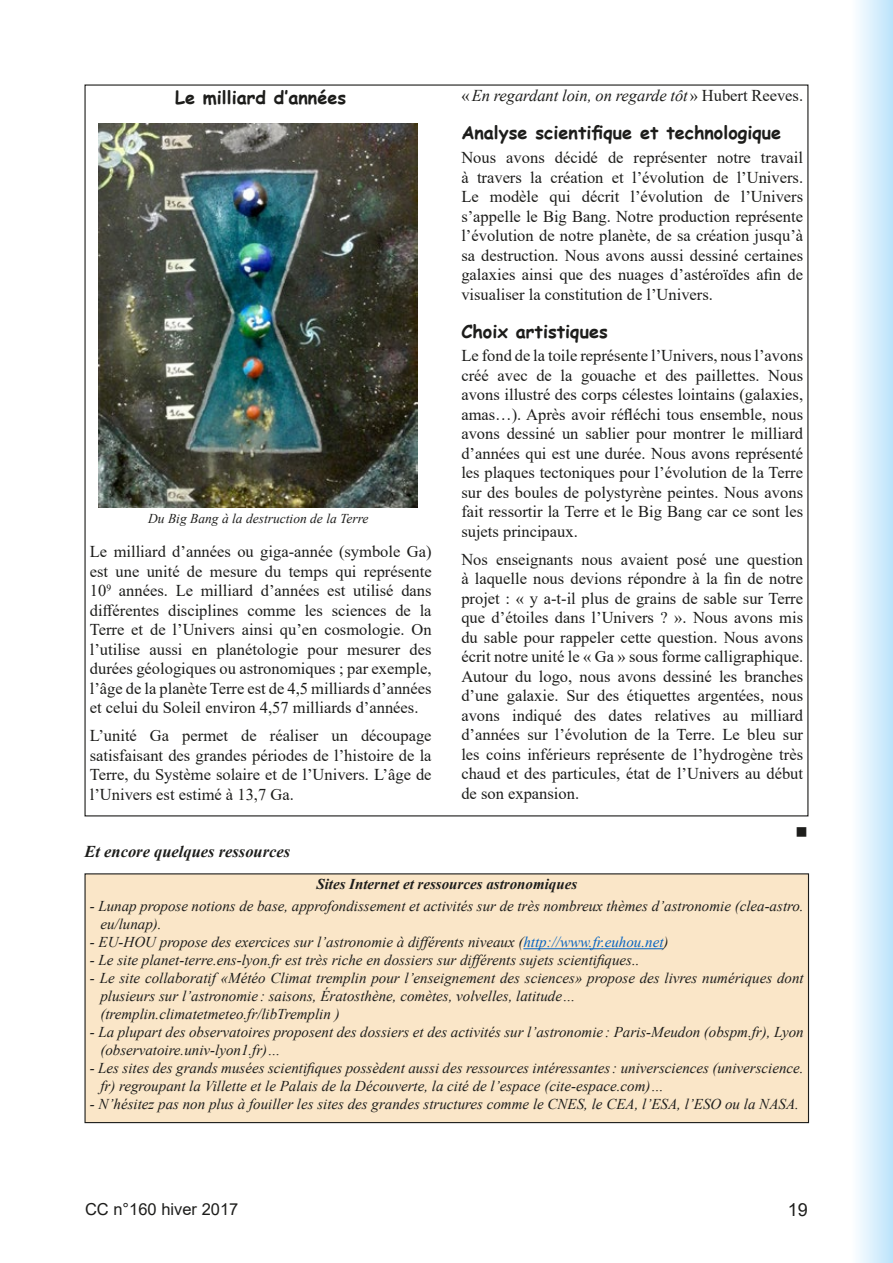
<style>
.page{position:relative;width:893px;height:1263px;background:#fff}
.page>*{position:absolute;margin:0;border:0;box-sizing:border-box;transform-origin:0 0}
.t1{font:700 18px "Comic Sans MS";color:#1d1d1b}
.t2{font:18px "Arial";color:#1d1d1b}
.t3{font:16.5px/19.5px "Times New Roman";color:#1d1d1b;text-align:justify}
.t4{font:italic 16.5px "Times New Roman";color:#1d1d1b}
.t5{font:italic 700 16.5px "Times New Roman";color:#1d1d1b}
.t6{font:16.5px "Arial";color:#1d1d1b}
.t7{font:16.5px "Wingdings";color:#1d1d1b}
.t8{font:italic 15px/18px "Times New Roman";color:#1d1d1b}
.t9{font:italic 700 15px "Times New Roman";color:#1d1d1b}
.t10{font:italic 13.5px "Times New Roman";color:#1d1d1b}
.s1{font-style:normal}
.s2{color:#0563c1}
</style>
<div class="page">
<div style="left:850px;top:0;width:43px;height:1263px;background:linear-gradient(to right,#fff,#bce3fa)"></div>
<div style="left:85px;top:874px;width:723px;height:248px;background:#fae6c8"></div>
<hr style="left:523px;top:948px;width:140px;height:1px;background:#0563c1">
<div style="left:84px;top:873px;width:725px;height:250px;border:1px solid #1d1d1b"></div>
<img style="left:99px;top:123px;width:319px;height:384px">
<p class="t1" style="left:175px;top:84px;width:173px">Le milliard d’années</p>
<p class="t10" style="left:148px;top:509px;width:222px">Du Big Bang à la destruction de la Terre</p>
<p class="t3" style="left:90px;top:541px;width:343px">Le milliard d’années ou giga-année (symbole Ga) est une unité de mesure du temps qui représente 10<sup>9</sup> années. Le milliard d’années est utilisé dans différentes disciplines comme les sciences de la Terre et de l’Univers ainsi qu’en cosmologie. On l’utilise aussi en planétologie pour mesurer des durées géologiques ou astronomiques ; par exemple, l’âge de la planète Terre est de 4,5 milliards d’années et celui du Soleil environ 4,57 milliards d’années.</p>
<p class="t3" style="left:90px;top:725px;width:343px">L’unité Ga permet de réaliser un découpage satisfaisant des grandes périodes de l’histoire de la Terre, du Système solaire et de l’Univers. L’âge de l’Univers est estimé à 13,7 Ga.</p>
<p class="t5" style="left:84px;top:840px;width:207px">Et encore quelques ressources</p>
<p class="t4" style="left:461px;top:84px;width:343px"><span class="s1">«</span>En regardant loin, on regarde tôt<span class="s1">» Hubert Reeves.</span></p>
<p class="t1" style="left:461px;top:119px;width:321px">Analyse scientifique et technologique</p>
<p class="t3" style="left:461px;top:147px;width:343px">Nous avons décidé de représenter notre travail à travers la création et l’évolution de l’Univers.<br>Le modèle qui décrit l’évolution de l’Univers s’appelle le Big Bang. Notre production représente l’évolution de notre planète, de sa création jusqu’à sa destruction. Nous avons aussi dessiné certaines galaxies ainsi que des nuages d’astéroïdes afin de visualiser la constitution de l’Univers.</p>
<p class="t1" style="left:461px;top:318px;width:148px">Choix artistiques</p>
<p class="t3" style="left:461px;top:346px;width:343px">Le fond de la toile représente l’Univers, nous l’avons créé avec de la gouache et des paillettes. Nous avons illustré des corps célestes lointains (galaxies, amas…). Après avoir réfléchi tous ensemble, nous avons dessiné un sablier pour montrer le milliard d’années qui est une durée. Nous avons représenté les plaques tectoniques pour l’évolution de la Terre sur des boules de polystyrène peintes. Nous avons fait ressortir la Terre et le Big Bang car ce sont les sujets principaux.</p>
<p class="t3" style="left:461px;top:549px;width:343px">Nos enseignants nous avaient posé une question à laquelle nous devions répondre à la fin de notre projet : « y a-t-il plus de grains de sable sur Terre que d’étoiles dans l’Univers ? ». Nous avons mis du sable pour rappeler cette question. Nous avons écrit notre unité le « Ga » sous forme calligraphique.<br>Autour du logo, nous avons dessiné les branches d’une galaxie. Sur des étiquettes argentées, nous avons indiqué des dates relatives au milliard d’années sur l’évolution de la Terre. Le bleu sur les coins inférieurs représente de l’hydrogène très chaud et des particules, état de l’Univers au début de son expansion.</p>
<p class="t7" style="left:795px;top:823px;width:14px">■</p>
<p class="t9" style="left:316px;top:873px;width:262px">Sites Internet et ressources astronomiques</p>
<p class="t8" style="left:100px;top:897px;width:705px;text-indent:-10px">- Lunap propose notions de base, approfondissement et activités sur de très nombreux thèmes d’astronomie (clea-astro. eu/lunap).</p>
<p class="t8" style="left:90px;top:933px;width:580px">- EU-HOU propose des exercices sur l’astronomie à différents niveaux (<span class="s2">http://www.fr.euhou.net</span>)</p>
<p class="t8" style="left:90px;top:951px;width:551px">- Le site planet-terre.ens-lyon.fr est très riche en dossiers sur différents sujets scientifiques..</p>
<p class="t8" style="left:100px;top:969px;width:705px;text-indent:-10px">- Le site collaboratif «Météo Climat tremplin pour l’enseignement des sciences» propose des livres numériques dont plusieurs sur l’astronomie : saisons, Ératosthène, comètes, volvelles, latitude… (tremplin.climatetmeteo.fr/libTremplin )</p>
<p class="t8" style="left:100px;top:1023px;width:705px;text-indent:-10px">- La plupart des observatoires proposent des dossiers et des activités sur l’astronomie : Paris-Meudon (obspm.fr), Lyon (observatoire.univ-lyon1.fr)…</p>
<p class="t8" style="left:100px;top:1059px;width:705px;text-indent:-10px">- Les sites des grands musées scientifiques possèdent aussi des ressources intéressantes: universciences (universcience. fr) regroupant la Villette et le Palais de la Découverte, la cité de l’espace (cite-espace.com)…</p>
<p class="t8" style="left:90px;top:1095px;width:710px">- N’hésitez pas non plus à fouiller les sites des grandes structures comme le CNES, le CEA, l’ESA, l’ESO ou la NASA.</p>
<p class="t6" style="left:85px;top:1198px;width:155px">CC n°160 hiver 2017</p>
<p class="t2" style="left:788px;top:1197px;width:22px">19</p>
</div>
